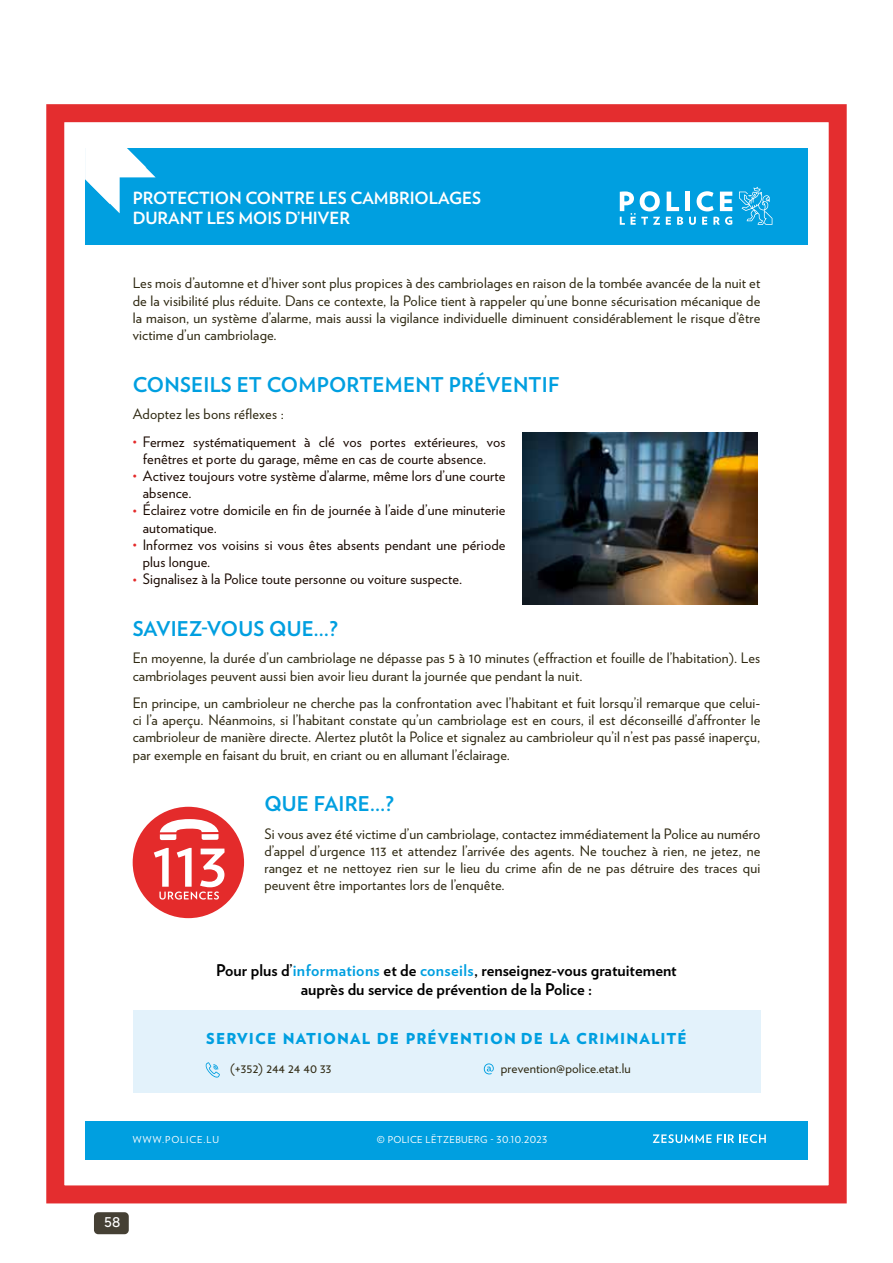
<style>
.page{position:relative;width:893px;height:1263px;background:#fff}
.page>*{position:absolute;margin:0;border:0;box-sizing:border-box;transform-origin:0 0}
.t1{font:700 20.4px "Verlag";letter-spacing:.01em;color:#009fe0}
.t2{font:700 16.8px/20.1px "Verlag";color:#fff}
.t3{font:700 16.2px/18.3px "Verlag";color:#000;text-align:center}
.t4{font:900 15.15px "Verlag";letter-spacing:.07em;color:#009fe0}
.t5{font:14.4px/17.2px "Verlag";letter-spacing:.01em;color:#2f2912;text-align:justify}
.t6{font:14.4px/17.2px "Verlag";letter-spacing:.01em;color:#1a0900}
.t7{font:700 13.5px "Madras";color:#fff}
.t8{font:13.2px "Verlag";letter-spacing:.01em;color:#2f2912}
.t9{font:9.6px "Verlag";letter-spacing:.04em;color:#fff}
.t10{font:9.6px "Verlag";letter-spacing:.095em;color:#fff}
.s1{font-size:10.8px;color:#e42b2b}
.s2{color:#009fe0}
</style>
<div class="page">
<div style="left:94px;top:1212px;width:35px;height:22px;background:#454034;border-radius:4px"></div>
<div style="left:85px;top:1122px;width:723px;height:38px;background:#009fe0"></div>
<svg style="left:653px;top:1134px;width:58px;height:9px"></svg>
<svg style="left:717px;top:1134px;width:49px;height:9px"></svg>
<div style="left:85px;top:148px;width:723px;height:97px;background:#009fe0"></div>
<svg style="left:667px;top:192px;width:12px;height:19px"></svg>
<div style="left:685px;top:192px;width:5px;height:19px;background:#fff"></div>
<svg style="left:697px;top:191px;width:17px;height:20px"></svg>
<svg style="left:720px;top:192px;width:12px;height:19px"></svg>
<svg style="left:620px;top:191px;width:40px;height:34px"></svg>
<svg style="left:666px;top:217px;width:5px;height:8px"></svg>
<svg style="left:677px;top:217px;width:6px;height:8px"></svg>
<svg style="left:689px;top:217px;width:7px;height:8px"></svg>
<svg style="left:702px;top:217px;width:5px;height:8px"></svg>
<svg style="left:713px;top:217px;width:19px;height:8px"></svg>
<svg style="left:739px;top:187px;width:33px;height:38px"></svg>
<div style="left:133px;top:807px;width:111px;height:111px;background:#e42b2b;border-radius:50%"></div>
<svg style="left:160px;top:819px;width:59px;height:21px"></svg>
<svg style="left:154px;top:848px;width:71px;height:51px"></svg>
<img style="left:522px;top:433px;width:235px;height:171px">
<div style="left:133px;top:1010px;width:627px;height:83px;background:#e3f2fb"></div>
<svg style="left:484px;top:1063px;width:10px;height:11px"></svg>
<svg style="left:205px;top:1062px;width:15px;height:15px"></svg>
<svg style="left:85px;top:148px;width:71px;height:65px"></svg>
<div style="left:46px;top:104px;width:801px;height:1099px;border:18px solid #e42d2f"></div>
<p class="t2" style="left:133px;top:187px;width:350px">PROTECTION CONTRE LES CAMBRIOLAGES<br>DURANT LES MOIS D’HIVER</p>
<p class="t5" style="left:133px;top:274px;width:629px">les mois d’automne et d’hiver sont plus propices à des cambriolages en raison de la tombée avancée de la nuit et de la visibilité plus réduite. Dans ce contexte, la Police tient à rappeler qu’une bonne sécurisation mécanique de la maison, un système d’alarme, mais aussi la vigilance individuelle diminuent considérablement le risque d’être victime d’un cambriolage.</p>
<h1 class="t1" style="left:133px;top:368px;width:428px">CONSEILS ET COMPORTEMENT PRÉVENTIF</h1>
<p class="t5" style="left:133px;top:405px;width:153px">Adoptez les bons réflexes :</p>
<p class="t6" style="left:143px;top:432px;width:364px;text-indent:-10px"><span class="s1">•</span> Fermez systématiquement à clé vos portes extérieures, vos fenêtres et porte du garage, même en cas de courte absence.</p>
<p class="t6" style="left:143px;top:466px;width:364px;text-indent:-10px"><span class="s1">•</span> Activez toujours votre système d’alarme, même lors d’une courte absence.</p>
<p class="t6" style="left:143px;top:501px;width:364px;text-indent:-10px"><span class="s1">•</span> Éclairez votre domicile en fin de journée à l’aide d’une minuterie automatique.</p>
<p class="t6" style="left:143px;top:535px;width:364px;text-indent:-10px"><span class="s1">•</span> informez vos voisins si vous êtes absents pendant une période plus longue.</p>
<p class="t6" style="left:133px;top:570px;width:331px"><span class="s1">•</span> Signalisez à la Police toute personne ou voiture suspecte.</p>
<h1 class="t1" style="left:133px;top:612px;width:207px">SAVIEZ-VOUS QUE… ?</h1>
<p class="t5" style="left:133px;top:649px;width:629px">en moyenne, la durée d’un cambriolage ne dépasse pas 5 à 10 minutes (effraction et fouille de l’habitation). les cambriolages peuvent aussi bien avoir lieu durant la journée que pendant la nuit.</p>
<p class="t5" style="left:133px;top:693px;width:629px">en principe, un cambrioleur ne cherche pas la confrontation avec l’habitant et fuit lorsqu’il remarque que celui&shy;ci l’a aperçu. Néanmoins, si l’habitant constate qu’un cambriolage est en cours, il est déconseillé d’affronter le cambrioleur de manière directe. Alertez plutôt la Police et signalez au cambrioleur qu’il n’est pas passé inaperçu, par exemple en faisant du bruit, en criant ou en allumant l’éclairage.</p>
<h1 class="t1" style="left:264px;top:788px;width:131px">QUE FAIRE… ?</h1>
<p class="t5" style="left:264px;top:824px;width:497px">Si vous avez été victime d’un cambriolage, contactez immédiatement la Police au numéro d’appel d’urgence 113 et attendez l’arrivée des agents. Ne touchez à rien, ne jetez, ne rangez et ne nettoyez rien sur le lieu du crime afin de ne pas détruire des traces qui peuvent être importantes lors de l’enquête.</p>
<p class="t3" style="left:216px;top:960px;width:462px">Pour plus d’<span class="s2">informations</span> et de <span class="s2">conseils</span>, renseignez-vous gratuitement auprès du service de prévention de la Police :</p>
<p class="t4" style="left:206px;top:1026px;width:482px">SERVICE NATIONAL DE PRÉVENTION DE LA CRIMINALITÉ</p>
<p class="t8" style="left:230px;top:1058px;width:103px">(+352) 244 24 40 33</p>
<p class="t8" style="left:501px;top:1059px;width:132px">prevention@police.etat.lu</p>
<p class="t10" style="left:133px;top:1132px;width:88px">WWW.POLICE.LU</p>
<p class="t9" style="left:377px;top:1132px;width:172px">© Police lëtzebuerg - 30.10.2023</p>
<p class="t7" style="left:104px;top:1214px;width:18px">58</p>
</div>
